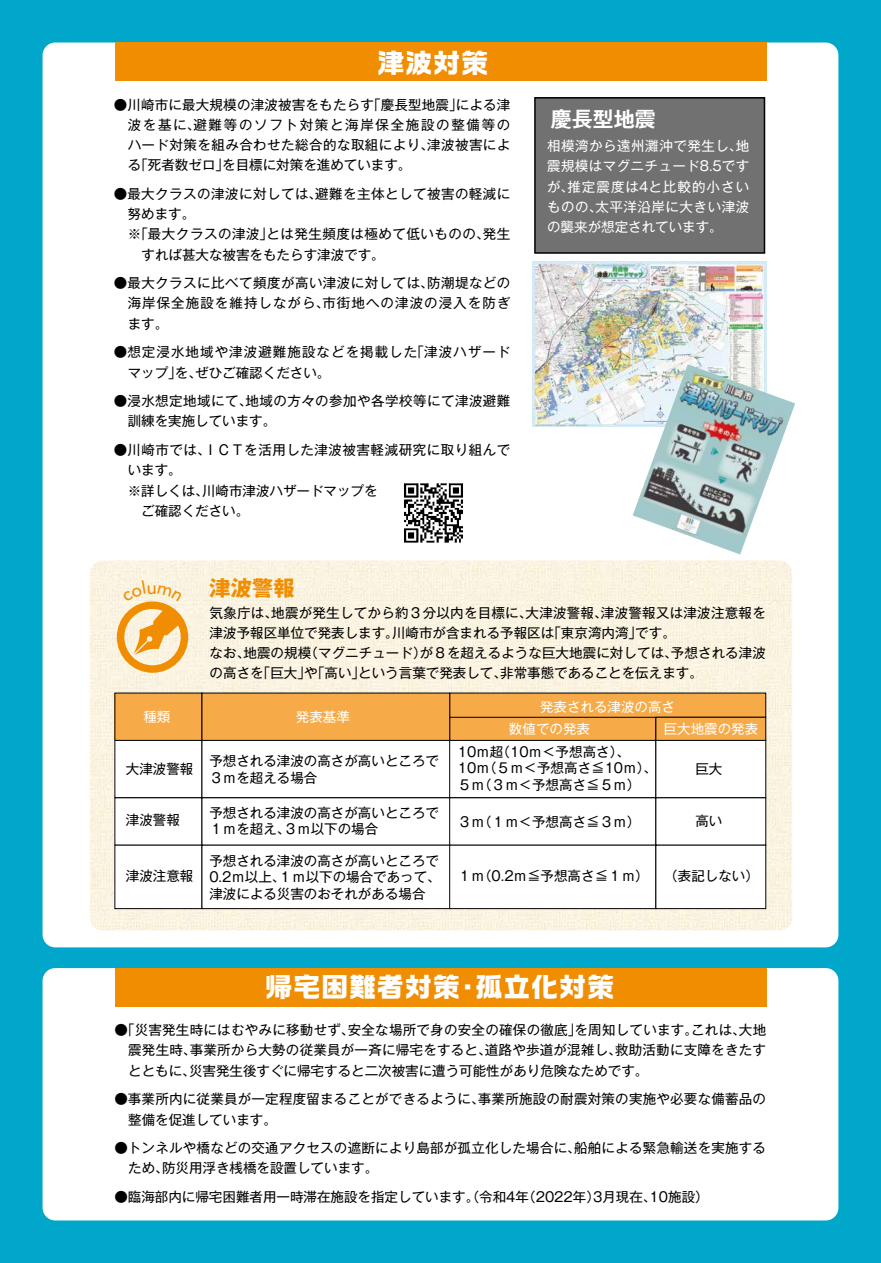
<style>
.page{position:relative;width:881px;height:1263px;background:#fff}
.page>*{position:absolute;margin:0;border:0;box-sizing:border-box;transform-origin:0 0}
.t1{font:700 26.55px "Ro G San Srf Std";letter-spacing:.05em;color:#fff}
.t2{font:700 21.3px "Gothic MB101 Pro";color:#f18d00}
.t3{font:700 21px "Gothic MB101 Pro De";color:#fff}
.t4{font:13.5px/20.2px "Gothic MB101 Pro";letter-spacing:.015em;color:#000}
.t5{font:13.5px/20.2px "Gothic MB101 Pro";letter-spacing:.035em;color:#000}
.t6{font:13.5px/20.2px "Gothic MB101 Pro";letter-spacing:.03em;color:#fff;text-align:right}
.t7{font:13.5px/20.2px "Gothic MB101 Pro";letter-spacing:.075em;color:#000}
.t8{font:13.5px/20.2px "Gothic MB101 Pro";letter-spacing:.125em;color:#000}
.t9{font:13.5px/20.2px "Gothic MB101 Pro";color:#fff}
.t10{font:13.5px "Gothic MB101 Pro";letter-spacing:.04em;color:#000}
</style>
<div class="page">
<div style="left:0;top:0;width:880px;height:1263px;background:#00a7cb"></div>
<div style="left:43px;top:968px;width:795px;height:252px;background:#fff;border-radius:13px"></div>
<div style="left:43px;top:43px;width:795px;height:904px;background:#fff;border-radius:13px"></div>
<div style="left:534px;top:98px;width:230px;height:155px;background:#727171"></div>
<div style="left:534px;top:97px;width:231px;height:157px;border:2px solid #000"></div>
<div style="left:115px;top:968px;width:650px;height:38px;background:#f18d00"></div>
<div style="left:115px;top:43px;width:650px;height:38px;background:#f18d00"></div>
<img style="left:532px;top:261px;width:234px;height:165px">
<img style="left:632px;top:364px;width:162px;height:190px">
<img style="left:404px;top:483px;width:59px;height:60px">
<div style="left:90px;top:560px;width:701px;height:370px;background:#faf3e1"></div>
<div style="left:449px;top:717px;width:206px;height:23px;background:#f6ab48"></div>
<div style="left:449px;top:693px;width:316px;height:24px;background:#f6ab48"></div>
<div style="left:449px;top:693px;width:316px;height:25px;border:1px solid #000"></div>
<div style="left:655px;top:717px;width:110px;height:23px;background:#f6ab48"></div>
<div style="left:655px;top:717px;width:110px;height:24px;border:1px solid #000"></div>
<div style="left:115px;top:693px;width:87px;height:47px;background:#f6ab48"></div>
<div style="left:202px;top:693px;width:247px;height:47px;background:#f6ab48"></div>
<div style="left:115px;top:740px;width:87px;height:58px;background:#fff"></div>
<div style="left:114px;top:740px;width:88px;height:58px;border:1px solid #000"></div>
<div style="left:202px;top:740px;width:247px;height:58px;background:#fff"></div>
<div style="left:201px;top:740px;width:249px;height:58px;border:1px solid #000"></div>
<div style="left:449px;top:740px;width:206px;height:58px;background:#fff"></div>
<div style="left:449px;top:740px;width:207px;height:58px;border:1px solid #000"></div>
<div style="left:655px;top:740px;width:110px;height:58px;background:#fff"></div>
<div style="left:655px;top:740px;width:110px;height:58px;border:1px solid #000"></div>
<div style="left:115px;top:798px;width:87px;height:47px;background:#fff"></div>
<div style="left:114px;top:797px;width:88px;height:48px;border:1px solid #000"></div>
<div style="left:202px;top:798px;width:247px;height:47px;background:#fff"></div>
<div style="left:201px;top:797px;width:249px;height:48px;border:1px solid #000"></div>
<div style="left:449px;top:798px;width:206px;height:47px;background:#fff"></div>
<div style="left:449px;top:797px;width:207px;height:48px;border:1px solid #000"></div>
<div style="left:655px;top:798px;width:110px;height:47px;background:#fff"></div>
<div style="left:655px;top:797px;width:110px;height:48px;border:1px solid #000"></div>
<div style="left:115px;top:845px;width:87px;height:64px;background:#fff"></div>
<div style="left:114px;top:845px;width:88px;height:64px;border:1px solid #000"></div>
<div style="left:202px;top:845px;width:247px;height:64px;background:#fff"></div>
<div style="left:201px;top:845px;width:249px;height:64px;border:1px solid #000"></div>
<div style="left:449px;top:845px;width:206px;height:64px;background:#fff"></div>
<div style="left:449px;top:845px;width:207px;height:64px;border:1px solid #000"></div>
<div style="left:655px;top:845px;width:110px;height:64px;background:#fff"></div>
<div style="left:655px;top:845px;width:110px;height:64px;border:1px solid #000"></div>
<svg style="left:117px;top:580px;width:71px;height:93px"></svg>
<h1 class="t1" style="left:377px;top:44px;width:112px">津波対策</h1>
<p class="t4" style="left:367px;top:93px;width:97px">「慶長型地震」</p>
<p class="t8" style="left:193px;top:93px;width:318px;text-indent:-80px">●川崎市に最大規模の津波被害をもたらす<br>避難等のソフト対策と海岸保全施設の整備等の</p>
<p class="t4" style="left:455px;top:93px;width:56px">による津</p>
<p class="t4" style="left:128px;top:113px;width:74px">波を基に、</p>
<p class="t5" style="left:222px;top:133px;width:213px;text-indent:-94px">ハード対策を組み合わせた総合的な取組により、を目標に対策を進めています。</p>
<p class="t4" style="left:427px;top:133px;width:85px">津波被害によ</p>
<p class="t4" style="left:128px;top:153px;width:103px">「る死者数ゼロ」</p>
<p class="t5" style="left:315px;top:182px;width:196px">避難を主体として被害の軽減に</p>
<p class="t5" style="left:128px;top:182px;width:196px;text-indent:-14px">●最大クラスの津波に対しては、努めます。</p>
<p class="t4" style="left:141px;top:222px;width:244px;text-indent:-14px">※「最大クラスの津波」<br>すれば甚大な被害をもたらす津波です。</p>
<p class="t5" style="left:266px;top:222px;width:225px">とは発生頻度は極めて低いものの、</p>
<p class="t4" style="left:482px;top:222px;width:29px">発生</p>
<p class="t4" style="left:427px;top:271px;width:85px">防潮堤などの</p>
<p class="t5" style="left:322px;top:271px;width:189px;text-indent:-208px">●最大クラスに比べて頻度が高い津波に対しては、<br>市街地への津波の浸入を防ぎ</p>
<p class="t7" style="left:128px;top:291px;width:203px">海岸保全施設を維持しながら、ます。</p>
<p class="t7" style="left:114px;top:340px;width:305px;text-align:center">●想定浸水地域や津波避難施設などを掲載したぜひご確認ください。</p>
<p class="t4" style="left:410px;top:340px;width:101px">「津波ハザード</p>
<p class="t4" style="left:128px;top:360px;width:76px">マップを」、</p>
<p class="t5" style="left:245px;top:389px;width:266px">地域の方々の参加や各学校等にて津波避難</p>
<p class="t4" style="left:128px;top:389px;width:150px;text-indent:-14px">●浸水想定地域にて、<br>訓練を実施しています。</p>
<p class="t10" style="left:204px;top:439px;width:308px">ＩＣＴを活用した津波被害軽減研究に取り組んで</p>
<p class="t4" style="left:114px;top:438px;width:98px">●川崎市では、</p>
<p class="t4" style="left:128px;top:458px;width:55px">います。</p>
<p class="t4" style="left:202px;top:478px;width:177px">川崎市津波ハザードマップを</p>
<p class="t4" style="left:128px;top:478px;width:123px">※詳しくは、<br>　ご確認ください。</p>
<h2 class="t2" style="left:209px;top:570px;width:87px">津波警報</h2>
<h3 class="t3" style="left:550px;top:102px;width:106px">慶長型地震</h3>
<p class="t6" style="left:547px;top:134px;width:203px">相模湾から遠州灘沖で発生し地、震規模はマグニチュード8.5です推定震度は4と比較的小さい</p>
<p class="t6" style="left:547px;top:174px;width:28px">が、</p>
<p class="t6" style="left:595px;top:195px;width:155px">太平洋沿岸に大きい津波</p>
<p class="t9" style="left:547px;top:195px;width:177px">ものの、<br>の襲来が想定されています。</p>
<p class="t4" style="left:600px;top:600px;width:166px">津波警報又は津波注意報を</p>
<p class="t4" style="left:271px;top:600px;width:262px">地震が発生してから約３分以内を目標に、</p>
<p class="t4" style="left:209px;top:600px;width:70px">気象庁は、</p>
<p class="t4" style="left:525px;top:600px;width:84px">大津波警報、</p>
<p class="t4" style="left:547px;top:621px;width:96px">「東京湾内湾」</p>
<p class="t4" style="left:209px;top:621px;width:190px">津波予報区単位で発表します。</p>
<p class="t4" style="left:392px;top:621px;width:163px">川崎市が含まれる予報区は</p>
<p class="t4" style="left:635px;top:621px;width:42px">です。</p>
<p class="t4" style="left:304px;top:641px;width:374px">（マグニチュードが）８を超えるような巨大地震に対しては、</p>
<p class="t4" style="left:243px;top:641px;width:69px">地震の規模</p>
<p class="t4" style="left:670px;top:641px;width:96px">予想される津波</p>
<p class="t4" style="left:209px;top:641px;width:42px">なお、</p>
<p class="t4" style="left:257px;top:661px;width:109px">「巨大 「や」 高い」</p>
<p class="t4" style="left:500px;top:661px;width:204px">非常事態であることを伝えます。</p>
<p class="t4" style="left:209px;top:661px;width:55px">の高さを</p>
<p class="t4" style="left:358px;top:661px;width:150px">という言葉で発表して、</p>
<p class="t6" style="left:143px;top:704px;width:28px">種類</p>
<p class="t6" style="left:296px;top:704px;width:55px">発表基準</p>
<p class="t9" style="left:540px;top:694px;width:136px">発表される津波の高さ</p>
<p class="t6" style="left:508px;top:716px;width:82px">数値での発表</p>
<p class="t9" style="left:663px;top:716px;width:96px">巨大地震の発表</p>
<p class="t4" style="left:126px;top:757px;width:69px">大津波警報</p>
<p class="t4" style="left:126px;top:808px;width:55px">津波警報</p>
<p class="t4" style="left:126px;top:863px;width:69px">津波注意報</p>
<p class="t4" style="left:209px;top:751px;width:231px;line-height:16.5px">予想される津波の高さが高いところで<br>３ｍを超える場合</p>
<p class="t4" style="left:209px;top:800px;width:231px">予想される津波の高さが高いところで</p>
<p class="t4" style="left:209px;top:817px;width:170px">１ｍを超え３、ｍ以下の場合</p>
<p class="t4" style="left:209px;top:850px;width:233px;line-height:16.5px">予想される津波の高さが高いところで<br>0.2ｍ以上１、ｍ以下の場合であって、津波による災害のおそれがある場合</p>
<p class="t4" style="left:496px;top:739px;width:135px">（10ｍ＜予想高さ、(</p>
<p class="t4" style="left:457px;top:741px;width:200px;line-height:16.5px">10ｍ超<br>10 （ｍ５ｍ＜予想高さ≦10ｍ、(<br>５（ｍ３ｍ＜予想高さ≦５ｍ(</p>
<p class="t4" style="left:457px;top:810px;width:184px">３（ｍ１ｍ＜予想高さ≦３ｍ）</p>
<p class="t4" style="left:695px;top:757px;width:28px">巨大</p>
<p class="t4" style="left:695px;top:809px;width:28px">高い</p>
<p class="t4" style="left:457px;top:863px;width:302px">１（ｍ 0.2ｍ≦予想高さ≦１ｍ） （表記しない(</p>
<h1 class="t1" style="left:265px;top:968px;width:195px">帰宅困難者対策</h1>
<h1 class="t1" style="left:475px;top:968px;width:140px">孤立化対策</h1>
<h1 class="t1" style="left:454px;top:968px;width:28px">・</h1>
<p class="t4" style="left:114px;top:1018px;width:241px">●「災害発生時にはむやみに移動せず、</p>
<p class="t4" style="left:347px;top:1018px;width:235px">安全な場所で身の安全の確保の徹底」</p>
<p class="t4" style="left:574px;top:1018px;width:125px">を周知しています。</p>
<p class="t4" style="left:738px;top:1018px;width:29px">大地</p>
<p class="t4" style="left:691px;top:1018px;width:56px">これは、</p>
<p class="t4" style="left:190px;top:1038px;width:303px">事業所から大勢の従業員が一斉に帰宅をすると、</p>
<p class="t4" style="left:484px;top:1038px;width:138px">道路や歩道が混雑し、</p>
<p class="t4" style="left:614px;top:1038px;width:152px">救助活動に支障をきたす</p>
<p class="t4" style="left:189px;top:1038px;width:461px;text-indent:-61px">震発生時、<br>災害発生後すぐに帰宅すると二次被害に遭う可能性があり危険なためです。</p>
<p class="t4" style="left:128px;top:1058px;width:69px">とともに、</p>
<p class="t4" style="left:128px;top:1087px;width:358px;text-indent:-14px">●事業所内に従業員が一定程度留まることができるように、整備を促進しています。</p>
<p class="t4" style="left:477px;top:1087px;width:290px">事業所施設の耐震対策の実施や必要な備蓄品の</p>
<p class="t4" style="left:162px;top:1136px;width:420px;text-indent:-48px">●トンネルや橋などの交通アクセスの遮断により島部が孤立化した場合に、防災用浮き桟橋を設置しています。</p>
<p class="t4" style="left:574px;top:1136px;width:193px">船舶による緊急輸送を実施する</p>
<p class="t4" style="left:128px;top:1156px;width:42px">ため、</p>
<p class="t4" style="left:114px;top:1185px;width:543px">●臨海部内に帰宅困難者用一時滞在施設を指定しています。（令和4 （年 2022年 3）月現在、</p>
<p class="t4" style="left:649px;top:1185px;width:60px">10施設(</p>
</div>
